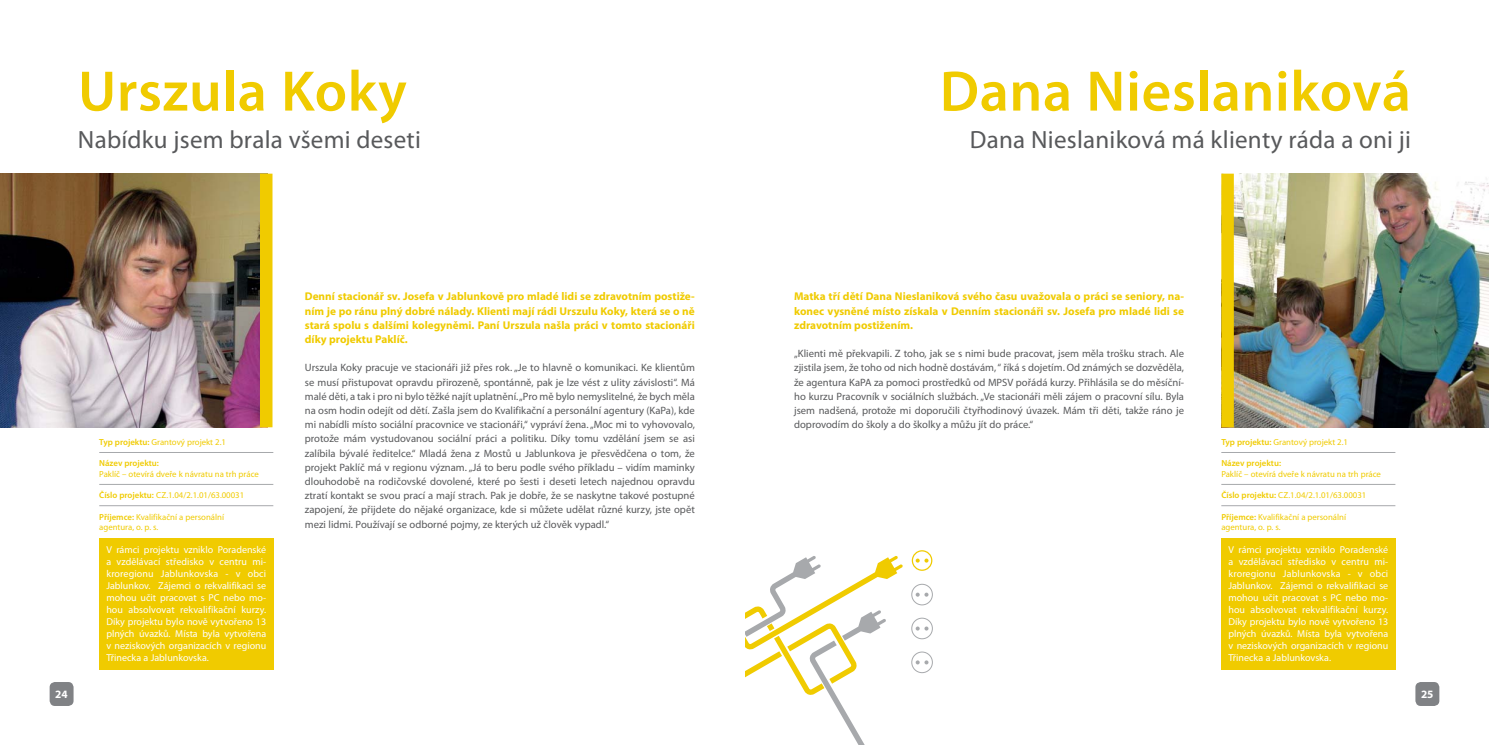
<style>
.page{position:relative;width:1489px;height:745px;background:#fff}
.page>*{position:absolute;margin:0;border:0;box-sizing:border-box;transform-origin:0 0}
.t1{font:600 57.5px "Myriad Pro";letter-spacing:.01em;color:#f0cb00}
.t2{font:25px "Myriad Pro";letter-spacing:.01em;color:#58595b}
.t3{font:700 11.25px/14.1px "Myriad Pro";color:#f0cb00;text-align:justify}
.t4{font:700 11.25px "Myriad Pro";color:#fff}
.t5{font:10.62px/14.1px "Myriad Pro";color:#58595b;text-align:justify}
.t6{font:10px/12px "Myriad Pro";color:#fff;text-align:justify}
.t7{font:8.75px/10.5px "Myriad Pro";color:#f0cb00}
.t8{font:600 8.75px "Myriad Pro";color:#f0cb00}
.s1{font-weight:600}
</style>
<div class="page">
<svg style="left:745px;top:556px;width:157px;height:188px"></svg>
<div style="left:911px;top:651px;width:21px;height:21px;border:1px solid #a7a9ac;border-radius:50%"></div>
<svg style="left:915px;top:660px;width:13px;height:4px"></svg>
<div style="left:911px;top:617px;width:21px;height:21px;border:1px solid #a7a9ac;border-radius:50%"></div>
<svg style="left:915px;top:626px;width:13px;height:4px"></svg>
<div style="left:911px;top:583px;width:21px;height:21px;border:1px solid #a7a9ac;border-radius:50%"></div>
<svg style="left:915px;top:592px;width:13px;height:4px"></svg>
<div style="left:911px;top:550px;width:21px;height:20px;border:1px solid #f0cb00;border-radius:50%"></div>
<svg style="left:915px;top:558px;width:13px;height:4px"></svg>
<img style="left:0;top:173px;width:260px;height:254px">
<div style="left:260px;top:173px;width:12px;height:254px;background:#f0cb00"></div>
<div style="left:50px;top:681px;width:24px;height:24px;background:#808285;border-radius:5px"></div>
<hr style="left:99px;top:452px;width:174px;height:1px;background:#a7a9ac">
<hr style="left:99px;top:484px;width:174px;height:1px;background:#a7a9ac">
<hr style="left:99px;top:505px;width:174px;height:1px;background:#a7a9ac">
<div style="left:99px;top:538px;width:174px;height:131px;background:#f0cb00"></div>
<div style="left:1415px;top:681px;width:24px;height:24px;background:#808285;border-radius:5px"></div>
<img style="left:1233px;top:173px;width:255px;height:254px">
<div style="left:1221px;top:173px;width:12px;height:254px;background:#f0cb00"></div>
<hr style="left:1221px;top:452px;width:174px;height:1px;background:#a7a9ac">
<hr style="left:1221px;top:484px;width:174px;height:1px;background:#a7a9ac">
<hr style="left:1221px;top:505px;width:174px;height:1px;background:#a7a9ac">
<div style="left:1221px;top:538px;width:174px;height:131px;background:#f0cb00"></div>
<h1 class="t1" style="left:78px;top:70px;width:330px">Urszula Koky</h1>
<h2 class="t2" style="left:78px;top:130px;width:344px">Nabídku jsem brala všemi deseti</h2>
<p class="t4" style="left:55px;top:689px;width:14px">24</p>
<p class="t7" style="left:99px;top:437px;width:128px"><span class="s1">Typ projektu:</span> Grantový projekt 2.1</p>
<p class="t8" style="left:99px;top:460px;width:61px">Název projektu:</p>
<p class="t7" style="left:99px;top:469px;width:161px">Paklíč – otevírá dveře k návratu na trh práce</p>
<p class="t7" style="left:99px;top:490px;width:146px"><span class="s1">Číslo projektu:</span> CZ.1.04/2.1.01/63.00031</p>
<p class="t7" style="left:99px;top:512px;width:126px"><span class="s1">Příjemce:</span> Kvalifikační a personální agentura, o. p. s.</p>
<p class="t6" style="left:106px;top:544px;width:161px">V rámci projektu vzniklo Poradenské a vzdělávací středisko v centru mi&shy;kroregionu Jablunkovska - v obci Jablunkov. Zájemci o rekvalifikaci se mohou učit pracovat s PC nebo mo&shy;hou absolvovat rekvalifikační kurzy.<br>Díky projektu bylo nově vytvořeno 13 plných úvazků. Místa byla vytvořena v neziskových organizacích v regionu Třinecka a Jablunkovska.</p>
<p class="t3" style="left:305px;top:290px;width:391px">Denní stacionář sv. Josefa v Jablunkově pro mladé lidi se zdravotním postiže&shy;ním je po ránu plný dobré nálady. Klienti mají rádi Urszulu Koky, která se o ně stará spolu s dalšími kolegyněmi. Paní Urszula našla práci v tomto stacionáři díky projektu Paklíč.</p>
<p class="t5" style="left:305px;top:361px;width:391px">Urszula Koky pracuje ve stacionáři již přes rok. „Je to hlavně o komunikaci. Ke klientům se musí přistupovat opravdu přirozeně, spontánně, pak je lze vést z ulity závislosti“. Má malé děti, a tak i pro ni bylo těžké najít uplatnění. „Pro mě bylo nemyslitelné, že bych měla na osm hodin odejít od dětí. Zašla jsem do Kvalifikační a personální agentury (KaPa), kde mi nabídli místo sociální pracovnice ve stacionáři,“ vypráví žena. „Moc mi to vyhovovalo, protože mám vystudovanou sociální práci a politiku. Díky tomu vzdělání jsem se asi zalíbila bývalé ředitelce.“ Mladá žena z Mostů u Jablunkova je přesvědčena o tom, že projekt Paklíč má v regionu význam. „Já to beru podle svého příkladu – vidím maminky dlouhodobě na rodičovské dovolené, které po šesti i deseti letech najednou opravdu ztratí kontakt se svou prací a mají strach. Pak je dobře, že se naskytne takové postupné zapojení, že přijdete do nějaké organizace, kde si můžete udělat různé kurzy, jste opět mezi lidmi. Používají se odborné pojmy, ze kterých už člověk vypadl.“</p>
<h1 class="t1" style="left:939px;top:70px;width:472px">Dana Nieslaniková</h1>
<h2 class="t2" style="left:969px;top:130px;width:443px">Dana Nieslaniková má klienty ráda a oni ji</h2>
<p class="t3" style="left:794px;top:290px;width:391px">Matka tří dětí Dana Nieslaniková svého času uvažovala o práci se seniory, na&shy;konec vysněné místo získala v Denním stacionáři sv. Josefa pro mladé lidi se zdravotním postižením.</p>
<p class="t5" style="left:794px;top:347px;width:391px">„Klienti mě překvapili. Z toho, jak se s nimi bude pracovat, jsem měla trošku strach. Ale zjistila jsem, že toho od nich hodně dostávám, “ říká s dojetím. Od známých se dozvěděla, že agentura KaPA za pomoci prostředků od MPSV pořádá kurzy. Přihlásila se do měsíční&shy;ho kurzu Pracovník v sociálních službách. „Ve stacionáři měli zájem o pracovní sílu. Byla jsem nadšená, protože mi doporučili čtyřhodinový úvazek. Mám tři děti, takže ráno je doprovodím do školy a do školky a můžu jít do práce.“</p>
<p class="t7" style="left:1221px;top:437px;width:128px"><span class="s1">Typ projektu:</span> Grantový projekt 2.1</p>
<p class="t8" style="left:1221px;top:460px;width:61px">Název projektu:</p>
<p class="t7" style="left:1221px;top:469px;width:161px">Paklíč – otevírá dveře k návratu na trh práce</p>
<p class="t7" style="left:1221px;top:490px;width:146px"><span class="s1">Číslo projektu:</span> CZ.1.04/2.1.01/63.00031</p>
<p class="t7" style="left:1221px;top:512px;width:126px"><span class="s1">Příjemce:</span> Kvalifikační a personální agentura, o. p. s.</p>
<p class="t6" style="left:1228px;top:544px;width:161px">V rámci projektu vzniklo Poradenské a vzdělávací středisko v centru mi&shy;kroregionu Jablunkovska - v obci Jablunkov. Zájemci o rekvalifikaci se mohou učit pracovat s PC nebo mo&shy;hou absolvovat rekvalifikační kurzy.<br>Díky projektu bylo nově vytvořeno 13 plných úvazků. Místa byla vytvořena v neziskových organizacích v regionu Třinecka a Jablunkovska.</p>
<p class="t4" style="left:1420px;top:689px;width:14px">25</p>
</div>
